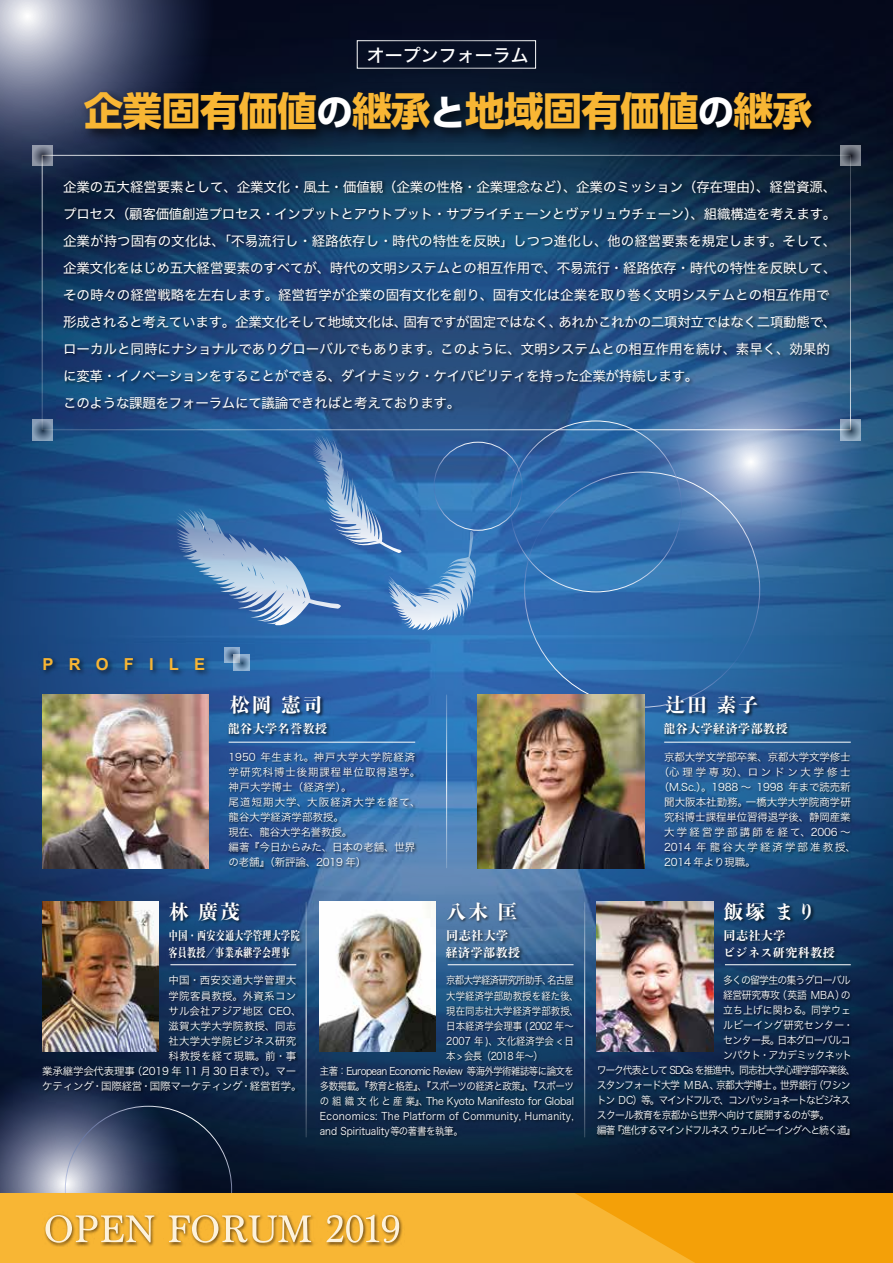
<style>
.page{position:relative;width:893px;height:1263px;background:#fff}
.page>*{position:absolute;margin:0;border:0;box-sizing:border-box;transform-origin:0 0}
.t1{font:700 39.6px "UD Shin Go Pro";letter-spacing:-.02em;color:#f8b634}
.t2{font:800 19.5px "Yu Min";letter-spacing:.12em;color:#fff}
.t3{font:18px "Hira Kaku Pro N W5";color:#fff}
.t4{font:700 16.5px "Arial";letter-spacing:.92em;color:#f8b634}
.t5{font:13.5px/27px "Hira Kaku Pro N W4";letter-spacing:-.01em;color:#fff}
.t6{font:800 12px/16.5px "Yu Min";letter-spacing:.04em;color:#fff}
.t7{font:800 12px/16.5px "Yu Min";letter-spacing:.04em;color:#fff;scale:.75 1}
.t8{font:10.5px "Hira Kaku Pro N W3";letter-spacing:-.02em;color:#fff}
.t9{font:10.5px/15px "Hira Kaku Pro N W3";letter-spacing:.02em;color:#fff}
.t10{font:10.5px "Hira Kaku Pro N W3";letter-spacing:-.1em;color:#fff;scale:.94 1}
.t11{font:10.5px "Hira Kaku Pro N W3";letter-spacing:-.02em;color:#fff;scale:.9 1}
.t12{font:10.5px "Hira Kaku Pro N W3";letter-spacing:.03em;color:#fff;scale:.94 1}
.t13{font:10.5px "Hira Kaku Pro N W3";color:#fff;scale:.9 1}
.t14{font:10.5px "Hira Kaku Pro N W3";letter-spacing:-.06em;color:#fff;scale:.9 1}
.t15{font:10.5px "Hira Kaku Pro N W3";letter-spacing:.025em;color:#fff}
.t16{font:10.5px "Hira Kaku Pro N W3";letter-spacing:-.05em;color:#fff;scale:.9 1}
.t17{font:10.5px "Hira Kaku Pro N W3";letter-spacing:-.12em;color:#fff;scale:.94 1}
.t18{font:10.5px "Hira Kaku Pro N W3";letter-spacing:.005em;color:#fff;scale:.9 1}
.t19{font:10.5px "Hira Kaku Pro N W3";letter-spacing:-.07em;color:#fff;scale:.94 1}
.t20{font:10.5px "Hira Kaku Pro N W3";letter-spacing:-.06em;color:#fff;scale:.94 1}
.t21{font:10.5px "Hira Kaku Pro N W3";color:#fff}
.t22{font:10.5px "Hira Kaku Pro N W3";letter-spacing:.2em;color:#fff}
.t23{font:10.5px "Hira Kaku Pro N W3";letter-spacing:.195em;color:#fff}
.t24{font:10.5px "Hira Kaku Pro N W3";letter-spacing:.26em;color:#fff}
.t25{font:10.5px "Hira Kaku Pro N W3";letter-spacing:-.075em;color:#fff;scale:.9 1}
.t26{font:10.5px "Hira Kaku Pro N W3";letter-spacing:.01em;color:#fff;scale:.9 1}
.t27{font:10.5px "Hira Kaku Pro N W3";letter-spacing:-.08em;color:#fff;scale:.94 1}
.t28{font:10.5px "Hira Kaku Pro N W3";letter-spacing:-.045em;color:#fff;scale:.94 1}
.t29{font:10.5px "Hira Kaku Pro N W3";letter-spacing:-.085em;color:#fff;scale:.94 1}
.t30{font:10.5px "Hira Kaku Pro N W3";letter-spacing:-.05em;color:#fff;scale:.94 1}
.t31{font:10.5px "Hira Kaku Pro N W3";letter-spacing:.005em;color:#fff}
.t32{font:10.5px "Hira Kaku Pro N W3";letter-spacing:.01em;color:#fff;scale:.94 1}
.t33{font:10.5px "Hira Kaku Pro N W3";letter-spacing:.025em;color:#fff;scale:.94 1}
.t34{font:10.5px "Hira Kaku Pro N W3";letter-spacing:.015em;color:#fff}
.t35{font:10.5px "Hira Kaku Pro N W3";letter-spacing:.035em;color:#fff}
.s1{font-size:36.45px;color:#fff}
</style>
<div class="page">
<img style="left:0;top:0;width:893px;height:1193px">
<svg style="left:0;top:0;width:214px;height:203px;background:#4f5872"></svg>
<svg style="left:0;top:1066px;width:232px;height:127px;background:#3e4964"></svg>
<div style="left:0;top:1193px;width:893px;height:70px;background:#f4a008"></div>
<svg style="left:0;top:1193px;width:695px;height:70px;background:#f7b32e"></svg>
<svg style="left:633px;top:344px;width:235px;height:235px;background:#5f85b4"></svg>
<svg style="left:176px;top:436px;width:294px;height:189px;background:#4a7cb4"></svg>
<img style="left:60px;top:177px;width:775px;height:251px">
<img style="left:75px;top:82px;width:754px;height:76px">
<svg style="left:32px;top:145px;width:21px;height:21px"></svg>
<svg style="left:32px;top:420px;width:21px;height:20px"></svg>
<svg style="left:840px;top:145px;width:21px;height:21px"></svg>
<svg style="left:840px;top:420px;width:21px;height:20px"></svg>
<img style="left:227px;top:692px;width:103px;height:28px">
<img style="left:225px;top:720px;width:108px;height:24px">
<img style="left:42px;top:694px;width:167px;height:174px">
<img style="left:227px;top:749px;width:192px;height:129px">
<hr style="left:229px;top:742px;width:186px;height:1px;background:#fff">
<img style="left:663px;top:692px;width:103px;height:28px">
<img style="left:661px;top:720px;width:133px;height:24px">
<img style="left:478px;top:694px;width:166px;height:174px">
<img style="left:662px;top:749px;width:193px;height:129px">
<hr style="left:664px;top:742px;width:187px;height:1px;background:#fff">
<svg style="left:224px;top:647px;width:16px;height:16px"></svg>
<svg style="left:234px;top:655px;width:15px;height:15px"></svg>
<img style="left:167px;top:899px;width:81px;height:28px">
<img style="left:166px;top:927px;width:140px;height:40px">
<hr style="left:170px;top:964px;width:126px;height:1px;background:#fff">
<img style="left:42px;top:902px;width:117px;height:71px">
<img style="left:40px;top:973px;width:260px;height:129px">
<hr style="left:306px;top:902px;width:1px;height:235px;background:#fff">
<hr style="left:584px;top:902px;width:1px;height:235px;background:#fff">
<img style="left:38px;top:651px;width:191px;height:34px">
<hr style="left:446px;top:694px;width:1px;height:174px;background:#fff">
<img style="left:444px;top:899px;width:81px;height:28px">
<img style="left:443px;top:927px;width:83px;height:40px">
<hr style="left:448px;top:964px;width:125px;height:1px;background:#fff">
<img style="left:319px;top:902px;width:117px;height:71px">
<img style="left:318px;top:973px;width:263px;height:196px">
<img style="left:721px;top:899px;width:103px;height:28px">
<img style="left:720px;top:927px;width:121px;height:40px">
<hr style="left:725px;top:964px;width:126px;height:1px;background:#fff">
<img style="left:597px;top:902px;width:116px;height:71px">
<img style="left:595px;top:973px;width:260px;height:196px">
<img style="left:43px;top:1212px;width:362px;height:36px">
<svg style="left:252px;top:1214px;width:147px;height:29px;background:#e7b85d"></svg>
<h3 class="t3" style="left:367px;top:39px;width:163px">オープンフォーラム</h3>
<h1 class="t1" style="left:84px;top:79px;width:730px">企業固有価値<span class="s1">の</span>継承<span class="s1">と</span>地域固有価値<span class="s1">の</span>継承</h1>
<p class="t5" style="left:63px;top:172px;width:775px">企業の五大経営要素として、企業文化・風土・価値観（企業の性格・企業理念など）、企業のミッション（存在理由）、経営資源、プロセス（顧客価値創造プロセス・インプットとアウトプット・サプライチェーンとヴァリュウチェーン）、組織構造を考えます。企業が持つ固有の文化は、「不易流行し・経路依存し・時代の特性を反映」しつつ進化し、他の経営要素を規定します。そして、企業文化をはじめ五大経営要素のすべてが、時代の文明システムとの相互作用で、不易流行・経路依存・時代の特性を反映して、その時々の経営戦略を左右します。経営哲学が企業の固有文化を創り、固有文化は企業を取り巻く文明システムとの相互作用で形成されると考えています。企業文化そして地域文化は、固有ですが固定ではなく、あれかこれかの二項対立ではなく二項動態で、ローカルと同時にナショナルでありグローバルでもあります。このように、文明システムとの相互作用を続け、素早く、効果的に変革・イノベーションをすることができる、ダイナミック・ケイパビリティを持った企業が持続します。<br>このような課題をフォーラムにて議論できればと考えております。</p>
<p class="t4" style="left:43px;top:653px;width:164px">PROFILE</p>
<h2 class="t2" style="left:230px;top:690px;width:94px">松岡 憲司</h2>
<p class="t6" style="left:228px;top:721px;width:101px">龍谷大学名誉教授</p>
<p class="t9" style="left:229px;top:748px;width:193px">1950 年生まれ。神戸大学大学院経済学研究科博士後期課程単位取得退学。神戸大学博士（経済学）。<br>尾道短期大学、大阪経済大学を経て、龍谷大学経済学部教授。<br>現在、龍谷大学名誉教授。<br>編著『今日からみた、日本の老舗、世界の老舗』（新評論、2019 年）</p>
<h2 class="t2" style="left:169px;top:897px;width:72px">林 廣茂</h2>
<p class="t7" style="left:169px;top:927px;width:176px">中国・西安交通大学管理大学院客員教授／事業承継学会理事</p>
<p class="t15" style="left:169px;top:971px;width:129px">中国・西安交通大学管理大</p>
<p class="t15" style="left:169px;top:986px;width:129px">学院客員教授。外資系コン</p>
<p class="t31" style="left:169px;top:1001px;width:135px">サル会社アジア地区 CEO、</p>
<p class="t15" style="left:169px;top:1016px;width:129px">滋賀大学大学院教授、同志</p>
<p class="t34" style="left:169px;top:1031px;width:129px">社大学大学院ビジネス研究</p>
<p class="t35" style="left:169px;top:1046px;width:129px">科教授を経て現職。前・事</p>
<p class="t8" style="left:42px;top:1061px;width:256px">業承継学会代表理事（2019 年 11 月 30 日まで）。マー</p>
<p class="t8" style="left:42px;top:1076px;width:261px">ケティング・国際経営・国際マーケティング・経営哲学。</p>
<h2 class="t2" style="left:446px;top:897px;width:72px">八木 匡</h2>
<p class="t6" style="left:446px;top:927px;width:76px">同志社大学経済学部教授</p>
<p class="t25" style="left:446px;top:971px;width:143px">京都大学経済研究所助手、名古屋</p>
<p class="t18" style="left:446px;top:986px;width:149px">大学経済学部助教授を経た後、</p>
<p class="t18" style="left:446px;top:1001px;width:149px">現在同志社大学経済学部教授、</p>
<p class="t26" style="left:446px;top:1016px;width:143px">日本経済学会理事 (2002 年～</p>
<p class="t13" style="left:446px;top:1031px;width:143px">2007 年 )、文化経済学会 &lt; 日</p>
<p class="t11" style="left:446px;top:1046px;width:109px">本 &gt; 会長（2018 年～）</p>
<p class="t14" style="left:320px;top:1061px;width:284px">主著：European Economic Review 等海外学術雑誌等に論文を</p>
<p class="t16" style="left:320px;top:1076px;width:284px">多数掲載。『教育と格差』、『スポーツの経済と政策』、『スポーツ</p>
<p class="t11" style="left:320px;top:1091px;width:284px">の組織文化と産業』、The Kyoto Manifesto for Global</p>
<p class="t12" style="left:320px;top:1106px;width:272px">Economics: The Platform of Community, Humanity,</p>
<p class="t13" style="left:320px;top:1121px;width:160px">and Spirituality等の著書を執筆。</p>
<h2 class="t2" style="left:666px;top:690px;width:94px">辻田 素子</h2>
<p class="t6" style="left:663px;top:721px;width:126px">龍谷大学経済学部教授</p>
<p class="t8" style="left:664px;top:747px;width:188px">京都大学文学部卒業、京都大学文学修士</p>
<p class="t24" style="left:659px;top:762px;width:193px">（心理学専攻）、ロンドン大学修士</p>
<p class="t8" style="left:659px;top:777px;width:193px">（M.Sc.）。1988 ～ 1998 年まで読売新</p>
<p class="t21" style="left:664px;top:792px;width:188px">聞大阪本社勤務。一橋大学大学院商学研</p>
<p class="t8" style="left:664px;top:807px;width:188px">究科博士課程単位習得退学後、静岡産業</p>
<p class="t22" style="left:664px;top:822px;width:188px">大学経営学部講師を経て、2006～</p>
<p class="t23" style="left:664px;top:837px;width:193px">2014 年 龍谷大学経済学部准教授、</p>
<p class="t8" style="left:664px;top:852px;width:93px">2014 年より現職。</p>
<h2 class="t2" style="left:724px;top:897px;width:94px">飯塚 まり</h2>
<p class="t6" style="left:723px;top:927px;width:113px">同志社大学<br>ビジネス研究科教授</p>
<p class="t27" style="left:723px;top:971px;width:137px">多くの留学生の集うグローバル</p>
<p class="t28" style="left:723px;top:986px;width:137px">経営研究専攻（英語 MBA）の</p>
<p class="t32" style="left:723px;top:1001px;width:137px">立ち上げに関わる。同学ウェ</p>
<p class="t33" style="left:723px;top:1016px;width:140px">ルビーイング研究センター・</p>
<p class="t29" style="left:723px;top:1031px;width:137px">センター長。日本グローバルコ</p>
<p class="t30" style="left:723px;top:1046px;width:139px">ンパクト・アカデミックネット</p>
<p class="t10" style="left:597px;top:1061px;width:277px">ワーク代表として SDGs を推進中。同志社大学心理学部卒業後、</p>
<p class="t19" style="left:597px;top:1076px;width:272px">スタンフォード大学 M BA、京都大学博士。世界銀行（ワシン</p>
<p class="t17" style="left:597px;top:1091px;width:272px">トン DC）等。マインドフルで、コンパッショネートなビジネス</p>
<p class="t20" style="left:597px;top:1106px;width:249px">スクール教育を京都から世界へ向けて展開するのが夢。</p>
<p class="t10" style="left:597px;top:1121px;width:277px">編著『進化するマインドフルネス ウェルビーイングへと続く道』</p>
</div>
